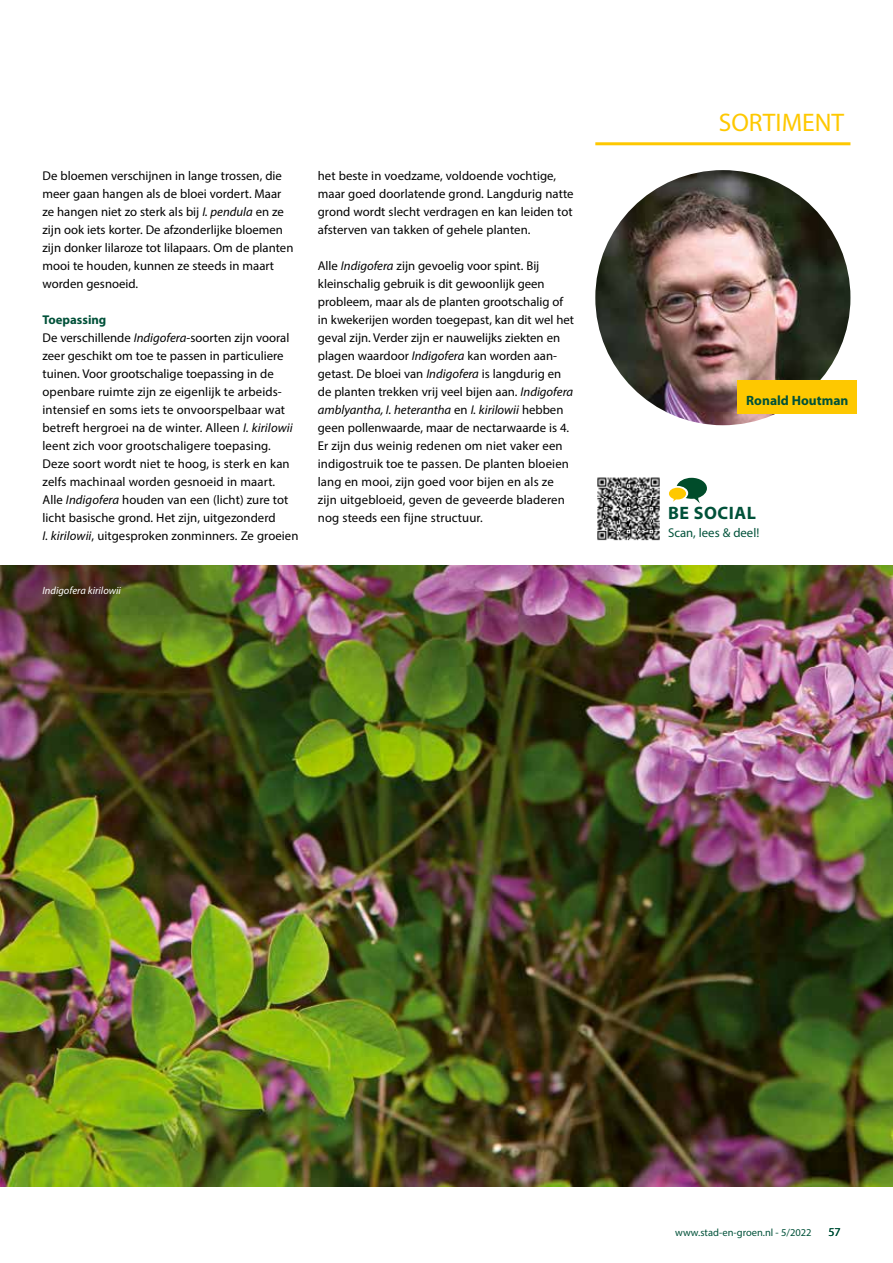
<style>
.page{position:relative;width:893px;height:1263px;background:#fff}
.page>*{position:absolute;margin:0;border:0;box-sizing:border-box;transform-origin:0 0}
.t1{font:25.5px "Myriad Pro";color:#fec800}
.t2{font:700 18px "Myriad Pro";letter-spacing:.03em;color:#005139}
.t3{font:700 13.5px "Myriad Pro";color:#005139}
.t4{font:12.75px/18px "Myriad Pro";color:#000}
.t5{font:12.75px "Myriad Pro";color:#005139}
.t6{font:12px "Myriad Pro";color:#005139}
.t7{font:10.5px "Myriad Pro";color:#005139}
.t8{font:italic 10.5px "Myriad Pro";color:#fff}
.s1{font-style:italic}
.s2{font-weight:700;color:#005139}
</style>
<div class="page">
<hr style="left:595px;top:142px;width:255px;height:3px;background:#fec800">
<img style="left:0;top:566px;width:893px;height:620px">
<img style="left:595px;top:170px;width:255px;height:255px;border-radius:128px">
<div style="left:738px;top:381px;width:119px;height:33px;background:#fec800"></div>
<img style="left:597px;top:477px;width:63px;height:64px">
<svg style="left:669px;top:478px;width:38px;height:25px"></svg>
<p class="t4" style="left:43px;top:167px;width:252px">De bloemen verschijnen in lange trossen, die meer gaan hangen als de bloei vordert. Maar ze hangen niet zo sterk als bij <span class="s1">I. pendula</span> en ze zijn ook iets korter. De afzonderlijke bloemen zijn donker lilaroze tot lilapaars. Om de planten mooi te houden, kunnen ze steeds in maart worden gesnoeid.</p>
<p class="t4" style="left:43px;top:311px;width:257px"><span class="s2">Toepassing<br></span>De verschillende <span class="s1">Indigofera</span>-soorten zijn vooral zeer geschikt om toe te passen in particuliere tuinen. Voor grootschalige toepassing in de openbare ruimte zijn ze eigenlijk te arbeids&shy;intensief en soms iets te onvoorspelbaar wat betreft hergroei na de winter. Alleen <span class="s1">I. kirilowii </span>leent zich voor grootschaligere toepasing.<br>Deze soort wordt niet te hoog, is sterk en kan zelfs machinaal worden gesnoeid in maart.<br>Alle <span class="s1">Indigofera</span> houden van een (licht) zure tot licht basische grond. Het zijn, uitgezonderd<br><span class="s1">I. kirilowii</span>, uitgesproken zonminners. Ze groeien</p>
<p class="t8" style="left:43px;top:584px;width:80px">Indigofera kirilowii</p>
<p class="t4" style="left:318px;top:167px;width:257px">het beste in voedzame, voldoende vochtige, maar goed doorlatende grond. Langdurig natte grond wordt slecht verdragen en kan leiden tot afsterven van takken of gehele planten.</p>
<p class="t4" style="left:318px;top:257px;width:258px">Alle <span class="s1">Indigofera</span> zijn gevoelig voor spint. Bij kleinschalig gebruik is dit gewoonlijk geen probleem, maar als de planten grootschalig of in kwekerijen worden toegepast, kan dit wel het geval zijn. Verder zijn er nauwelijks ziekten en plagen waardoor <span class="s1">Indigofera</span> kan worden aan&shy;getast. De bloei van <span class="s1">Indigofera</span> is langdurig en de planten trekken vrij veel bijen aan. <span class="s1">Indigofera amblyantha, I. heterantha</span> en <span class="s1">I. kirilowii</span> hebben geen pollenwaarde, maar de nectarwaarde is 4.<br>Er zijn dus weinig redenen om niet vaker een indigostruik toe te passen. De planten bloeien lang en mooi, zijn goed voor bijen en als ze zijn uitgebloeid, geven de geveerde bladeren nog steeds een fijne structuur.</p>
<h1 class="t1" style="left:719px;top:107px;width:127px">SORTIMENT</h1>
<p class="t3" style="left:746px;top:392px;width:104px">Ronald Houtman</p>
<h2 class="t2" style="left:668px;top:502px;width:89px">BE SOCIAL</h2>
<p class="t5" style="left:668px;top:525px;width:93px">Scan, lees &amp; deel!</p>
<p class="t7" style="left:675px;top:1226px;width:138px">www.stad-en-groen.nl - 5/2022</p>
<p class="t6" style="left:828px;top:1224px;width:14px">57</p>
</div>
